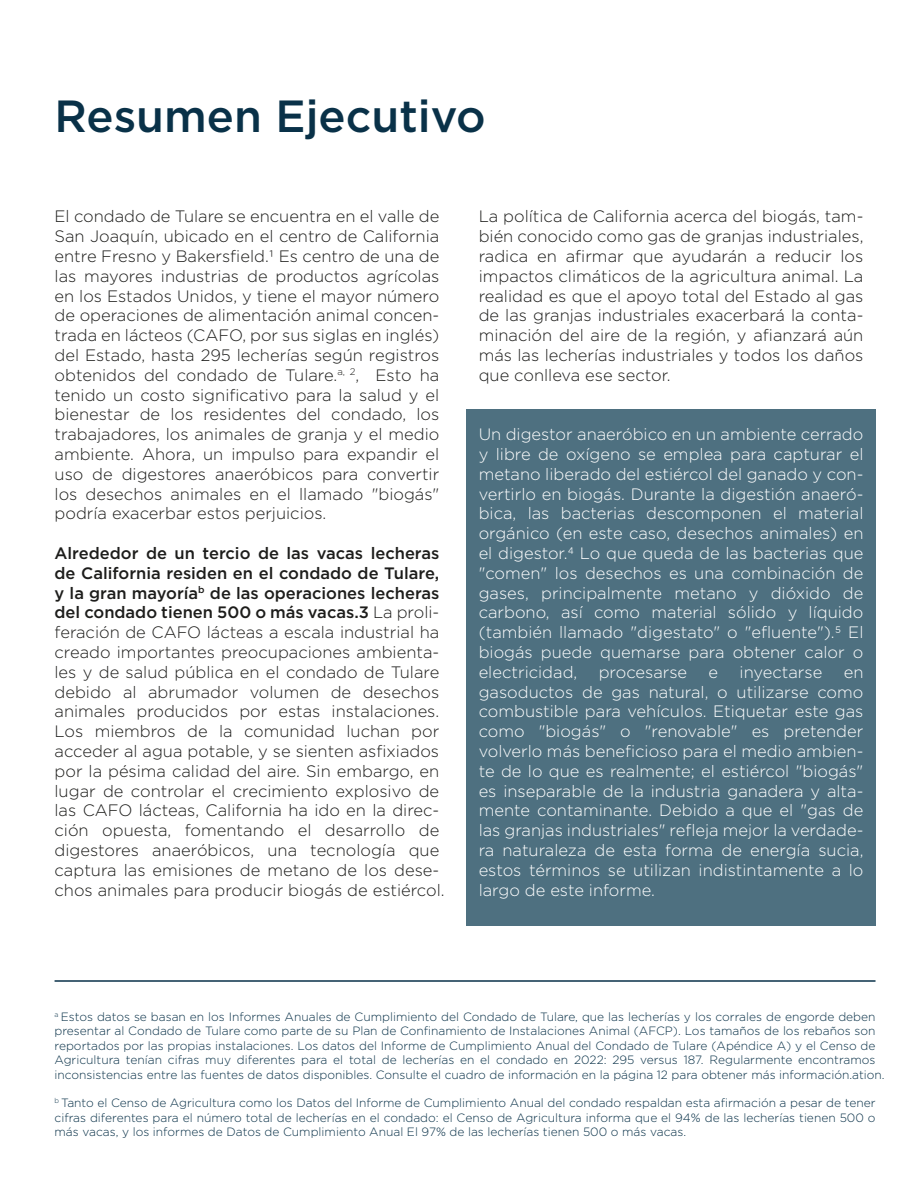
<style>
.page{position:relative;width:918px;height:1188px;background:#fff}
.page>*{position:absolute;margin:0;border:0;box-sizing:border-box;transform-origin:0 0}
.t1{font:500 45px "Gotham";color:#093148}
.t2{font:300 16.5px/19.8px "Gotham";color:#1d1d1b;text-align:justify}
.t3{font:300 16.5px/19.8px "Gotham";color:#fff;text-align:justify}
.t4{font:300 12px/14.4px "Gotham";color:#093148}
.s1{font-weight:500}
</style>
<div class="page">
<div style="left:466px;top:410px;width:410px;height:516px;background:#4e7080"></div>
<hr style="left:55px;top:980px;width:821px;height:2px;background:#093148">
<h1 class="t1" style="left:55px;top:98px;width:433px">Resumen Ejecutivo</h1>
<p class="t2" style="left:55px;top:208px;width:386px">El condado de Tulare se encuentra en el valle de San Joaquín, ubicado en el centro de California entre Fresno y Bakersfield.1 Es centro de una de las mayores industrias de productos agrícolas en los Estados Unidos, y tiene el mayor número de operaciones de alimentación animal concen&shy;trada en lácteos (CAFO, por sus siglas en inglés) del Estado, hasta 295 lecherías según registros obtenidos del condado de Tulare.<sup>a,</sup> <sup>2</sup>, Esto ha tenido un costo significativo para la salud y el bienestar de los residentes del condado, los trabajadores, los animales de granja y el medio ambiente. Ahora, un impulso para expandir el uso de digestores anaeróbicos para convertir los desechos animales en el llamado "biogás" podría exacerbar estos perjuicios.</p>
<p class="t2" style="left:55px;top:544px;width:392px;text-align:left"><span class="s1">Alrededor de un tercio de las vacas lecheras de California residen en el condado de Tulare, y la gran mayoría</span><sup>b</sup> <span class="s1">de las operaciones lecheras del condado tienen 500 o más vacas.3</span> La proli&shy;feración de CAFO lácteas a escala industrial ha creado importantes preocupaciones ambienta&shy;les y de salud pública en el condado de Tulare debido al abrumador volumen de desechos animales producidos por estas instalaciones.<br>Los miembros de la comunidad luchan por acceder al agua potable, y se sienten asfixiados por la pésima calidad del aire. Sin embargo, en lugar de controlar el crecimiento explosivo de las CAFO lácteas, California ha ido en la direc&shy;ción opuesta, fomentando el desarrollo de digestores anaeróbicos, una tecnología que captura las emisiones de metano de los dese&shy;chos animales para producir biogás de estiércol.</p>
<p class="t2" style="left:479px;top:208px;width:386px">La política de California acerca del biogás, tam&shy;bién conocido como gas de granjas industriales, radica en afirmar que ayudarán a reducir los impactos climáticos de la agricultura animal. La realidad es que el apoyo total del Estado al gas de las granjas industriales exacerbará la conta&shy;minación del aire de la región, y afianzará aún más las lecherías industriales y todos los daños que conlleva ese sector.</p>
<p class="t3" style="left:479px;top:425px;width:386px">Un digestor anaeróbico en un ambiente cerrado y libre de oxígeno se emplea para capturar el metano liberado del estiércol del ganado y con&shy;vertirlo en biogás. Durante la digestión anaeró&shy;bica, las bacterias descomponen el material orgánico (en este caso, desechos animales) en el digestor.4 Lo que queda de las bacterias que "comen" los desechos es una combinación de gases, principalmente metano y dióxido de carbono, así como material sólido y líquido (también llamado "digestato" o "efluente").5 El biogás puede quemarse para obtener calor o electricidad,</p>
<p class="t3" style="left:599px;top:663px;width:90px">procesarse</p>
<p class="t3" style="left:709px;top:663px;width:11px">e</p>
<p class="t3" style="left:740px;top:663px;width:84px">inyectarse</p>
<p class="t3" style="left:479px;top:663px;width:386px;text-indent:365px">en gasoductos de gas natural, o utilizarse como combustible para vehículos. Etiquetar este gas como "biogás" o "renovable" es pretender volverlo más beneficioso para el medio ambien&shy;te de lo que es realmente; el estiércol "biogás" es inseparable de la industria ganadera y alta&shy;mente contaminante. Debido a que el "gas de las granjas industriales" refleja mejor la verdade&shy;ra naturaleza de esta forma de energía sucia, estos términos se utilizan indistintamente a lo largo de este informe.</p>
<p class="t4" style="left:55px;top:1010px;width:832px"><sup>a</sup> Estos datos se basan en los Informes Anuales de Cumplimiento del Condado de Tulare, que las lecherías y los corrales de engorde deben presentar al Condado de Tulare como parte de su Plan de Confinamiento de Instalaciones Animal (AFCP). Los tamaños de los rebaños son reportados por las propias instalaciones. Los datos del Informe de Cumplimiento Anual del Condado de Tulare (Apéndice A) y el Censo de Agricultura tenían cifras muy diferentes para el total de lecherías en el condado en 2022: 295 versus 187. Regularmente encontramos inconsistencias entre las fuentes de datos disponibles. Consulte el cuadro de información en la página 12 para obtener más información.ation.</p>
<p class="t4" style="left:55px;top:1097px;width:823px;text-align:justify"><sup>b</sup> Tanto el Censo de Agricultura como los Datos del Informe de Cumplimiento Anual del condado respaldan esta afirmación a pesar de tener cifras diferentes para el número total de lecherías en el condado: el Censo de Agricultura informa que el 94% de las lecherías tienen 500 o más vacas, y los informes de Datos de Cumplimiento Anual El 97% de las lecherías tienen 500 o más vacas.</p>
</div>
